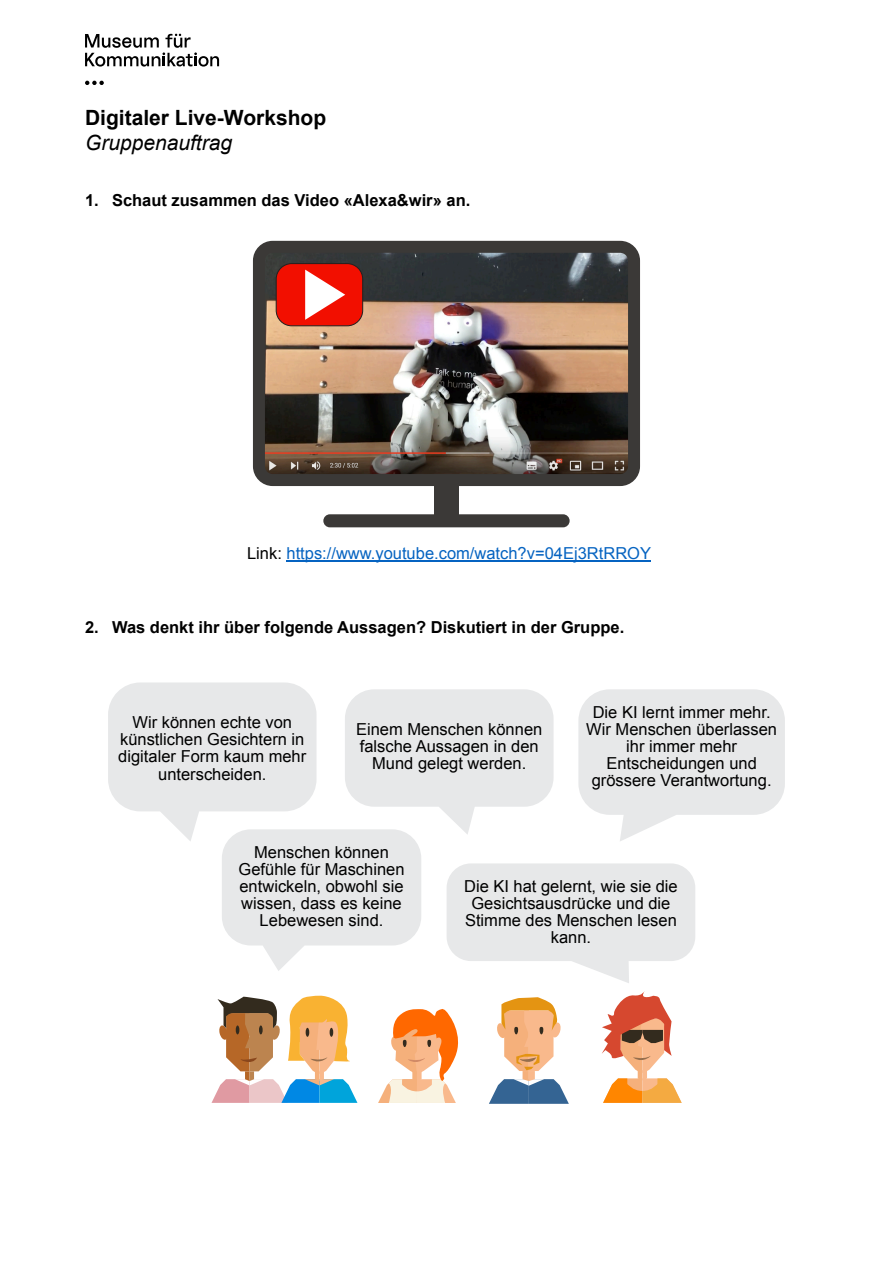
<style>
.page{position:relative;width:893px;height:1263px;background:#fff}
.page>*{position:absolute;margin:0;border:0;box-sizing:border-box;transform-origin:0 0}
.t1{font:700 21px "Arial";color:#000}
.t2{font:italic 21px "Arial";color:#000}
.t3{font:16.5px/17.1px "Arial";color:#000;text-align:center}
.t4{font:700 16.5px "Arial";color:#000}
.t5{font:16.5px "Arial";color:#0563c1}
.s1{color:#000}
</style>
<div class="page">
<hr style="left:286px;top:560px;width:365px;height:2px;background:#0563c1">
<img style="left:266px;top:254px;width:361px;height:219px">
<div style="left:276px;top:263px;width:87px;height:63px;background:#f20f00;border:1px solid #23201f;border-radius:16px"></div>
<svg style="left:305px;top:270px;width:40px;height:50px"></svg>
<svg style="left:212px;top:996px;width:145px;height:107px"></svg>
<svg style="left:378px;top:1009px;width:80px;height:94px"></svg>
<svg style="left:489px;top:997px;width:80px;height:107px"></svg>
<svg style="left:602px;top:991px;width:80px;height:112px"></svg>
<svg style="left:108px;top:682px;width:677px;height:301px"></svg>
<svg style="left:85px;top:81px;width:19px;height:4px"></svg>
<svg style="left:85px;top:34px;width:134px;height:33px"></svg>
<div style="left:434px;top:485px;width:25px;height:29px;background:#3b3937"></div>
<div style="left:323px;top:514px;width:247px;height:13px;background:#3b3937;border-radius:7px"></div>
<div style="left:253px;top:241px;width:387px;height:245px;border:12px solid #3b3937;border-radius:14px"></div>
<p class="t1" style="left:85px;top:110px;width:243px">Digitaler Live-Workshop</p>
<p class="t2" style="left:85px;top:135px;width:149px">Gruppenauftrag</p>
<p class="t4" style="left:85px;top:194px;width:387px">1. Schaut zusammen das Video «Alexa&amp;wir» an.</p>
<p class="t5" style="left:247px;top:547px;width:405px"><span class="s1">Link:</span> https://www.youtube.com/watch?v=04Ej3RtRROY</p>
<p class="t4" style="left:85px;top:620px;width:541px">2. Was denkt ihr über folgende Aussagen? Diskutiert in der Gruppe.</p>
<p class="t3" style="left:118px;top:715px;width:189px">Wir können echte von künstlichen Gesichtern in digitaler Form kaum mehr unterscheiden.</p>
<p class="t3" style="left:356px;top:722px;width:188px">Einem Menschen können falsche Aussagen in den<br>Mund gelegt werden.</p>
<p class="t3" style="left:586px;top:705px;width:192px">Die KI lernt immer mehr.<br>Wir Menschen überlassen ihr immer mehr<br>Entscheidungen und grössere Verantwortung.</p>
<p class="t3" style="left:239px;top:845px;width:168px">Menschen können<br>Gefühle für Maschinen entwickeln, obwohl sie wissen, dass es keine<br>Lebewesen sind.</p>
<p class="t3" style="left:464px;top:879px;width:215px">Die KI hat gelernt, wie sie die<br>Gesichtsausdrücke und die<br>Stimme des Menschen lesen kann.</p>
</div>
